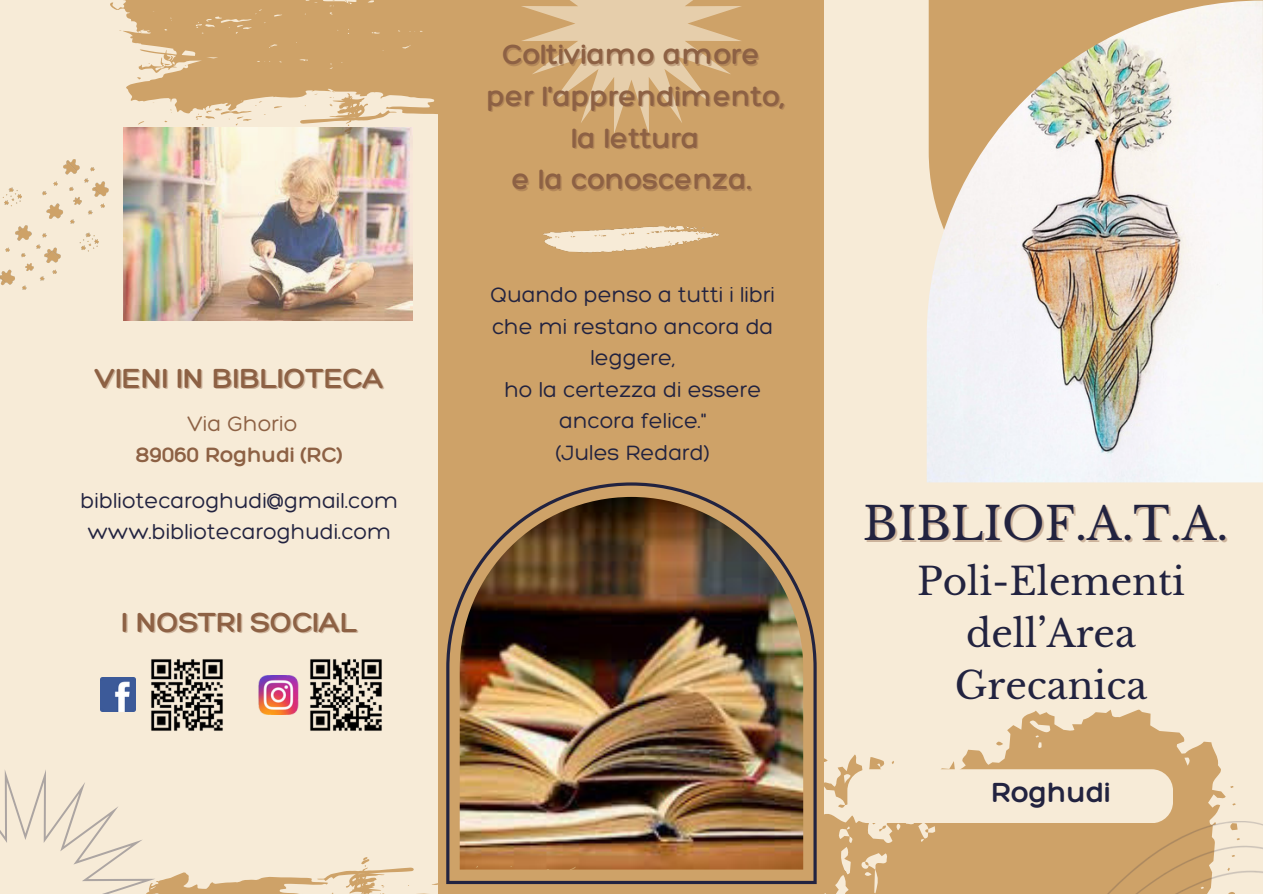
<style>
.page{position:relative;width:1263px;height:894px;background:#fff}
.page>*{position:absolute;margin:0;border:0;box-sizing:border-box;transform-origin:0 0}
.t1{font:45px "Libre Baskerville";color:#222340}
.t2{font:37.5px/51.8px "Libre Baskerville";color:#222340;text-align:center}
.t3{font:300 30px "Hero";color:#8d6144}
.t4{font:300 30px "Hero";color:#222340}
.t5{font:300 22.5px/31.5px "Hero";color:#222340;text-align:center}
.t6{font:300 22.5px "Hero";color:#8d6144}
.t7{font:300 22.5px "Hero";color:#8d6144}
</style>
<div class="page">
<div style="left:0;top:0;width:1263px;height:893px;background:#f7ebd7"></div>
<img style="left:927px;top:1px;width:336px;height:481px">
<div style="left:439px;top:0;width:385px;height:893px;background:#cea268"></div>
<svg style="left:110px;top:0;width:329px;height:134px;fill:#cea268"></svg>
<svg style="left:623px;top:674px;width:603px;height:219px"></svg>
<svg style="left:996px;top:740px;width:7px;height:6px"></svg>
<svg style="left:838px;top:802px;width:7px;height:6px"></svg>
<svg style="left:821px;top:756px;width:7px;height:6px"></svg>
<svg style="left:816px;top:791px;width:1px;height:12px"></svg>
<div style="left:847px;top:769px;width:326px;height:54px;background:#f7ebd7;border-radius:21px"></div>
<img style="left:543px;top:226px;width:176px;height:26px">
<img style="left:446px;top:482px;width:370px;height:401px">
<svg style="left:521px;top:0;width:221px;height:134px"></svg>
<svg style="left:0;top:769px;width:605px;height:124px"></svg>
<img style="left:0;top:159px;width:108px;height:131px">
<img style="left:847px;top:821px;width:416px;height:72px">
<img style="left:123px;top:128px;width:289px;height:192px">
<img style="left:101px;top:677px;width:35px;height:34px">
<img style="left:151px;top:659px;width:72px;height:72px">
<img style="left:259px;top:675px;width:39px;height:39px">
<img style="left:310px;top:659px;width:72px;height:72px">
<p class="t3" style="left:95px;top:359px;width:291px">VIENI IN BIBLIOTECA</p>
<p class="t7" style="left:188px;top:409px;width:111px">Via Ghorio</p>
<p class="t6" style="left:136px;top:441px;width:208px">89060 Roghudi (RC)</p>
<h4 class="t5" style="left:81px;top:484px;width:319px">bibliotecaroghudi@gmail.com</h4>
<p class="t5" style="left:87px;top:515px;width:305px">www.bibliotecaroghudi.com</p>
<p class="t3" style="left:121px;top:603px;width:237px">I NOSTRI SOCIAL</p>
<p class="t3" style="left:503px;top:36px;width:259px">Coltiviamo amore</p>
<p class="t3" style="left:487px;top:78px;width:299px">per l'apprendimento,</p>
<p class="t3" style="left:571px;top:119px;width:130px">la lettura</p>
<p class="t3" style="left:512px;top:161px;width:241px">e la conoscenza.</p>
<h3 class="t5" style="left:490px;top:278px;width:286px">Quando penso a tutti i libri</h3>
<p class="t5" style="left:492px;top:310px;width:283px">che mi restano ancora da leggere,</p>
<p class="t5" style="left:504px;top:373px;width:258px">ho la certezza di essere ancora felice."</p>
<p class="t5" style="left:556px;top:436px;width:156px">(Jules Redard)</p>
<p class="t1" style="left:863px;top:496px;width:367px">BIBLIOF.A.T.A.</p>
<h2 class="t2" style="left:917px;top:555px;width:270px">Poli-Elementi dell’Area<br>Grecanica</h2>
<p class="t4" style="left:991px;top:773px;width:121px">Roghudi</p>
</div>
